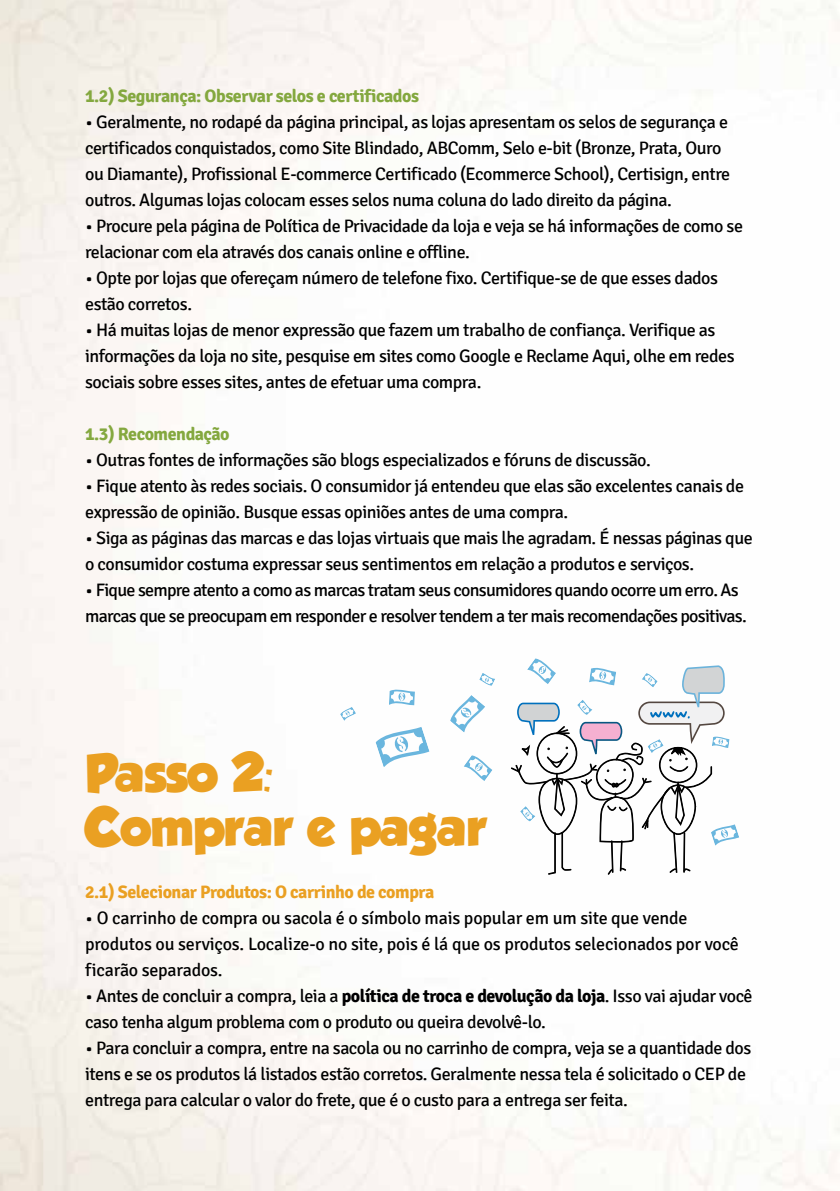
<style>
.page{position:relative;width:840px;height:1191px;background:#fff}
.page>*{position:absolute;margin:0;border:0;box-sizing:border-box;transform-origin:0 0}
.t1{font:48px/54px "GROBOLD";color:#eaa022}
.t2{font:18px/26px "Signika";letter-spacing:-.025em;color:#000}
.t3{font:700 18px "Signika";letter-spacing:-.025em;color:#84a83f}
.t4{font:700 18px "Signika";letter-spacing:-.025em;color:#eaa022}
.s1{font-weight:700}
</style>
<div class="page">
<img style="left:0;top:0;width:839px;height:1191px">
<svg style="left:375px;top:727px;width:54px;height:40px"></svg>
<svg style="left:450px;top:695px;width:35px;height:37px"></svg>
<svg style="left:463px;top:755px;width:29px;height:26px"></svg>
<svg style="left:389px;top:689px;width:26px;height:16px"></svg>
<svg style="left:340px;top:707px;width:16px;height:14px"></svg>
<svg style="left:479px;top:673px;width:16px;height:12px"></svg>
<svg style="left:510px;top:658px;width:228px;height:216px"></svg>
<p class="t3" style="left:85px;top:85px;width:335px">1.2) Segurança: Observar selos e certificados</p>
<p class="t2" style="left:85px;top:109px;width:646px">• Geralmente, no rodapé da página principal, as lojas apresentam os selos de segurança e certificados conquistados, como Site Blindado, ABComm, Selo e-bit (Bronze, Prata, Ouro ou Diamante), Profissional E-commerce Certificado (Ecommerce School), Certisign, entre outros. Algumas lojas colocam esses selos numa coluna do lado direito da página.</p>
<p class="t2" style="left:85px;top:213px;width:659px">• Procure pela página de Política de Privacidade da loja e veja se há informações de como se relacionar com ela através dos canais online e offline.</p>
<p class="t2" style="left:85px;top:265px;width:634px">• Opte por lojas que ofereçam número de telefone fixo. Certifique-se de que esses dados estão corretos.</p>
<p class="t2" style="left:85px;top:317px;width:650px">• Há muitas lojas de menor expressão que fazem um trabalho de confiança. Verifique as informações da loja no site, pesquise em sites como Google e Reclame Aqui, olhe em redes sociais sobre esses sites, antes de efetuar uma compra.</p>
<p class="t3" style="left:85px;top:423px;width:146px">1.3) Recomendação</p>
<p class="t2" style="left:85px;top:447px;width:567px">• Outras fontes de informações são blogs especializados e fóruns de discussão.</p>
<p class="t2" style="left:85px;top:473px;width:660px">• Fique atento às redes sociais. O consumidor já entendeu que elas são excelentes canais de expressão de opinião. Busque essas opiniões antes de uma compra.</p>
<p class="t2" style="left:85px;top:525px;width:668px">• Siga as páginas das marcas e das lojas virtuais que mais lhe agradam. É nessas páginas que o consumidor costuma expressar seus sentimentos em relação a produtos e serviços.</p>
<p class="t2" style="left:85px;top:577px;width:662px">• Fique sempre atento a como as marcas tratam seus consumidores quando ocorre um erro. As marcas que se preocupam em responder e resolver tendem a ter mais recomendações positivas.</p>
<h1 class="t1" style="left:85px;top:746px;width:403px">Passo 2:<br>Comprar e pagar</h1>
<p class="t4" style="left:85px;top:881px;width:350px">2.1) Selecionar Produtos: O carrinho de compra</p>
<p class="t2" style="left:85px;top:905px;width:655px">• O carrinho de compra ou sacola é o símbolo mais popular em um site que vende produtos ou serviços. Localize-o no site, pois é lá que os produtos selecionados por você ficarão separados.</p>
<p class="t2" style="left:85px;top:983px;width:668px">• Antes de concluir a compra, leia a <span class="s1">política de troca e devolução da loja</span>. Isso vai ajudar você caso tenha algum problema com o produto ou queira devolvê-lo.</p>
<p class="t2" style="left:85px;top:1035px;width:667px">• Para concluir a compra, entre na sacola ou no carrinho de compra, veja se a quantidade dos itens e se os produtos lá listados estão corretos. Geralmente nessa tela é solicitado o CEP de entrega para calcular o valor do frete, que é o custo para a entrega ser feita.</p>
</div>
